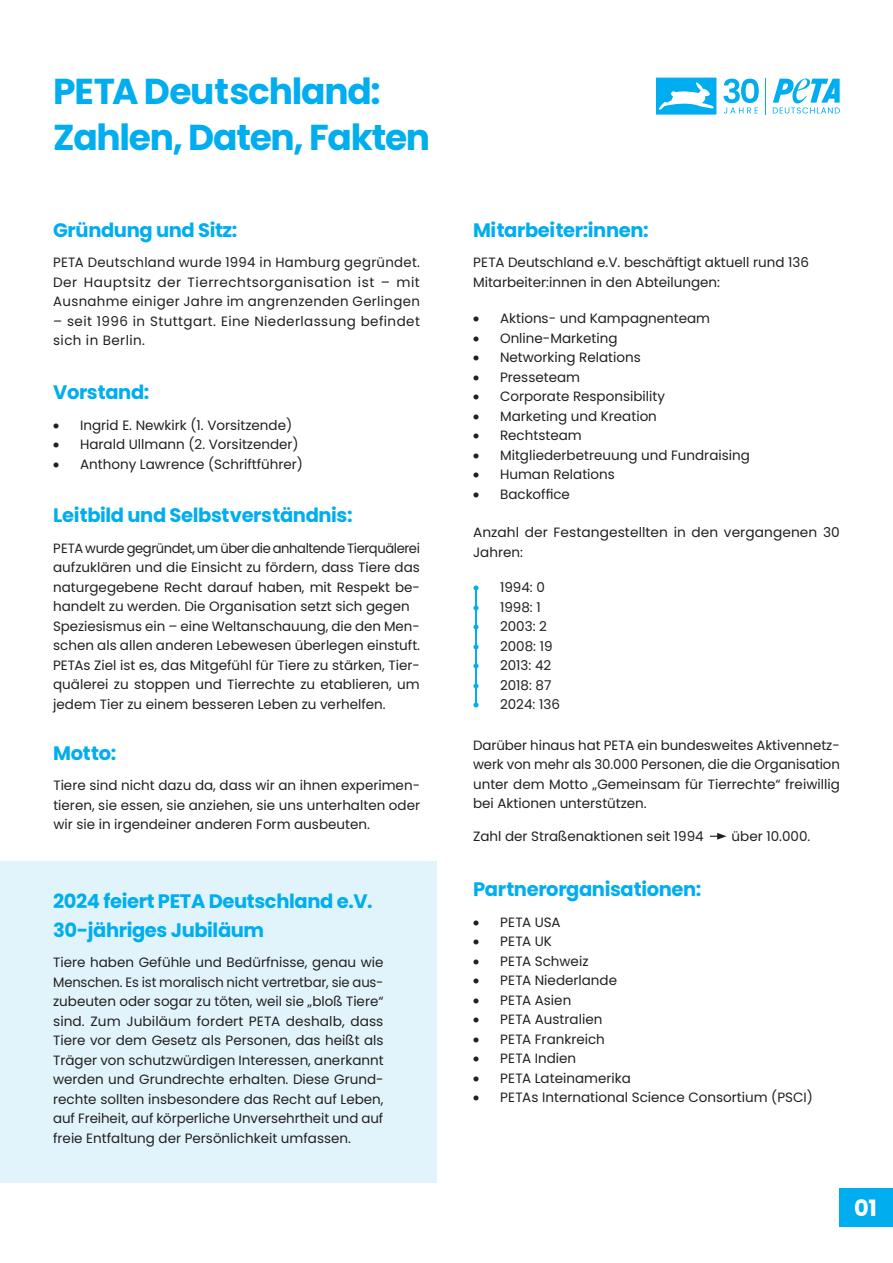
<style>
.page{position:relative;width:893px;height:1263px;background:#fff}
.page>*{position:absolute;margin:0;border:0;box-sizing:border-box;transform-origin:0 0}
.t1{font:700 36px/46.5px "Poppins";letter-spacing:-.035em;color:#00aeef}
.t2{font:700 22.5px "Poppins";color:#fff}
.t3{font:700 19.5px/29.2px "Poppins";letter-spacing:-.02em;color:#00aeef}
.t4{font:13.5px/19.5px "Poppins";color:#231f20;text-align:justify}
.t5{font:13.5px/19.5px "Poppins";letter-spacing:.03em;color:#231f20}
.s1{font-family:"Aleo"}
.s2{font-family:"Aleo";color:#00aeef}
</style>
<div class="page">
<div style="left:0;top:861px;width:437px;height:321px;background:#e1f4fc"></div>
<div style="left:840px;top:1188px;width:53px;height:38px;background:#00aeef"></div>
<hr style="left:765px;top:78px;width:1px;height:37px;background:#00aeef">
<svg style="left:723px;top:79px;width:36px;height:34px"></svg>
<svg style="left:773px;top:79px;width:67px;height:34px"></svg>
<svg style="left:656px;top:78px;width:60px;height:37px"></svg>
<hr style="left:475px;top:588px;width:2px;height:117px;background:#00aeef">
<svg style="left:710px;top:833px;width:16px;height:7px"></svg>
<p class="t1" style="left:53px;top:68px;width:379px">PETA Deutschland:<br>Zahlen, Daten, Fakten</p>
<p class="t3" style="left:53px;top:216px;width:186px">Gründung und Sitz:</p>
<p class="t3" style="left:473px;top:216px;width:177px">Mitarbeiter:innen:</p>
<p class="t4" style="left:53px;top:253px;width:368px">PETA Deutschland wurde 1994 in Hamburg gegründet.<br>Der Hauptsitz der Tierrechtsorganisation ist – mit Ausnahme einiger Jahre im angrenzenden Gerlingen</p>
<p class="t5" style="left:53px;top:311px;width:368px">– seit 1996 in Stuttgart. Eine Niederlassung befindet sich in Berlin.</p>
<p class="t3" style="left:53px;top:377px;width:98px">Vorstand:</p>
<p class="t4" style="left:53px;top:415px;width:241px"><span class="s1">•</span> Ingrid E. Newkirk (1. Vorsitzende)</p>
<p class="t4" style="left:53px;top:435px;width:247px"><span class="s1">•</span> Harald Ullmann (2. Vorsitzender)</p>
<p class="t4" style="left:53px;top:454px;width:251px"><span class="s1">•</span> Anthony Lawrence (Schriftführer)</p>
<p class="t3" style="left:53px;top:501px;width:301px">Leitbild und Selbstverständnis:</p>
<p class="t4" style="left:53px;top:538px;width:368px">PETA wurde gegründet, um über die anhaltende Tierquälerei aufzuklären und die Einsicht zu fördern, dass Tiere das naturgegebene Recht darauf haben, mit Respekt be&shy;handelt zu werden. Die Organisation setzt sich gegen</p>
<p class="t4" style="left:53px;top:616px;width:368px">Speziesismus ein – eine Weltanschauung, die den Men&shy;schen als allen anderen Lebewesen überlegen einstuft.<br>PETAs Ziel ist es, das Mitgefühl für Tiere zu stärken, Tier&shy;quälerei zu stoppen und Tierrechte zu etablieren, um jedem Tier zu einem besseren Leben zu verhelfen.</p>
<p class="t3" style="left:53px;top:739px;width:65px">Motto:</p>
<p class="t4" style="left:53px;top:776px;width:368px">Tiere sind nicht dazu da, dass wir an ihnen experimen&shy;tieren, sie essen, sie anziehen, sie uns unterhalten oder wir sie in irgendeiner anderen Form ausbeuten.</p>
<p class="t3" style="left:53px;top:886px;width:321px">2024 feiert PETA Deutschland e.V.<br>30-jähriges Jubiläum</p>
<p class="t4" style="left:53px;top:953px;width:332px">Tiere haben Gefühle und Bedürfnisse, genau wie Menschen. Es ist moralisch nicht vertretbar, sie aus&shy;zubeuten oder sogar zu töten, weil sie „bloß Tiere“ sind. Zum Jubiläum fordert PETA deshalb, dass Tiere vor dem Gesetz als Personen, das heißt als Träger von schutzwürdigen Interessen, anerkannt werden und Grundrechte erhalten. Diese Grund&shy;rechte sollten insbesondere das Recht auf Leben, auf Freiheit, auf körperliche Unversehrtheit und auf freie Entfaltung der Persönlichkeit umfassen.</p>
<p class="t4" style="left:473px;top:253px;width:337px">PETA Deutschland e.V. beschäftigt aktuell rund 136</p>
<p class="t4" style="left:473px;top:272px;width:248px">Mitarbeiter:innen in den Abteilungen:</p>
<p class="t4" style="left:473px;top:309px;width:239px"><span class="s1">•</span> Aktions- und Kampagnenteam</p>
<p class="t4" style="left:473px;top:328px;width:146px"><span class="s1">•</span> Online-Marketing</p>
<p class="t4" style="left:473px;top:348px;width:169px"><span class="s1">•</span> Networking Relations</p>
<p class="t4" style="left:473px;top:367px;width:109px"><span class="s1">•</span> Presseteam</p>
<p class="t4" style="left:473px;top:387px;width:193px"><span class="s1">•</span> Corporate Responsibility</p>
<p class="t4" style="left:473px;top:406px;width:185px"><span class="s1">•</span> Marketing und Kreation</p>
<p class="t4" style="left:473px;top:426px;width:110px"><span class="s1">•</span> Rechtsteam</p>
<p class="t4" style="left:473px;top:445px;width:278px"><span class="s1">•</span> Mitgliederbetreuung und Fundraising</p>
<p class="t4" style="left:473px;top:465px;width:143px"><span class="s1">•</span> Human Relations</p>
<p class="t4" style="left:473px;top:484px;width:98px"><span class="s1">•</span> Backoffice</p>
<p class="t4" style="left:473px;top:523px;width:368px">Anzahl der Festangestellten in den vergangenen 30<br>Jahren:</p>
<p class="t4" style="left:473px;top:578px;width:73px"><span class="s2">•</span> 1994: 0</p>
<p class="t4" style="left:473px;top:597px;width:69px"><span class="s2">•</span> 1998: 1</p>
<p class="t4" style="left:473px;top:617px;width:75px"><span class="s2">•</span> 2003: 2</p>
<p class="t4" style="left:473px;top:636px;width:81px"><span class="s2">•</span> 2008: 19</p>
<p class="t4" style="left:473px;top:656px;width:80px"><span class="s2">•</span> 2013: 42</p>
<p class="t4" style="left:473px;top:675px;width:80px"><span class="s2">•</span> 2018: 87</p>
<p class="t4" style="left:473px;top:695px;width:88px"><span class="s2">•</span> 2024: 136</p>
<p class="t4" style="left:473px;top:735px;width:368px">Darüber hinaus hat PETA ein bundesweites Aktivennetz&shy;werk von mehr als 30.000 Personen, die die Organisation unter dem Motto „Gemeinsam für Tierrechte“ freiwillig bei Aktionen unterstützen.</p>
<p class="t4" style="left:473px;top:826px;width:232px">Zahl der Straßenaktionen seit 1994</p>
<p class="t4" style="left:732px;top:826px;width:80px">über 10.000.</p>
<p class="t3" style="left:473px;top:875px;width:230px">Partnerorganisationen:</p>
<p class="t4" style="left:473px;top:912px;width:89px"><span class="s1">•</span> PETA USA</p>
<p class="t4" style="left:473px;top:932px;width:80px"><span class="s1">•</span> PETA UK</p>
<p class="t4" style="left:473px;top:951px;width:117px"><span class="s1">•</span> PETA Schweiz</p>
<p class="t4" style="left:473px;top:971px;width:146px"><span class="s1">•</span> PETA Niederlande</p>
<p class="t4" style="left:473px;top:990px;width:100px"><span class="s1">•</span> PETA Asien</p>
<p class="t4" style="left:473px;top:1010px;width:131px"><span class="s1">•</span> PETA Australien</p>
<p class="t4" style="left:473px;top:1029px;width:133px"><span class="s1">•</span> PETA Frankreich</p>
<p class="t4" style="left:473px;top:1049px;width:105px"><span class="s1">•</span> PETA Indien</p>
<p class="t4" style="left:473px;top:1068px;width:159px"><span class="s1">•</span> PETA Lateinamerika</p>
<p class="t4" style="left:473px;top:1088px;width:341px"><span class="s1">•</span> PETAs International Science Consortium (PSCI)</p>
<p class="t2" style="left:854px;top:1195px;width:24px">01</p>
</div>
